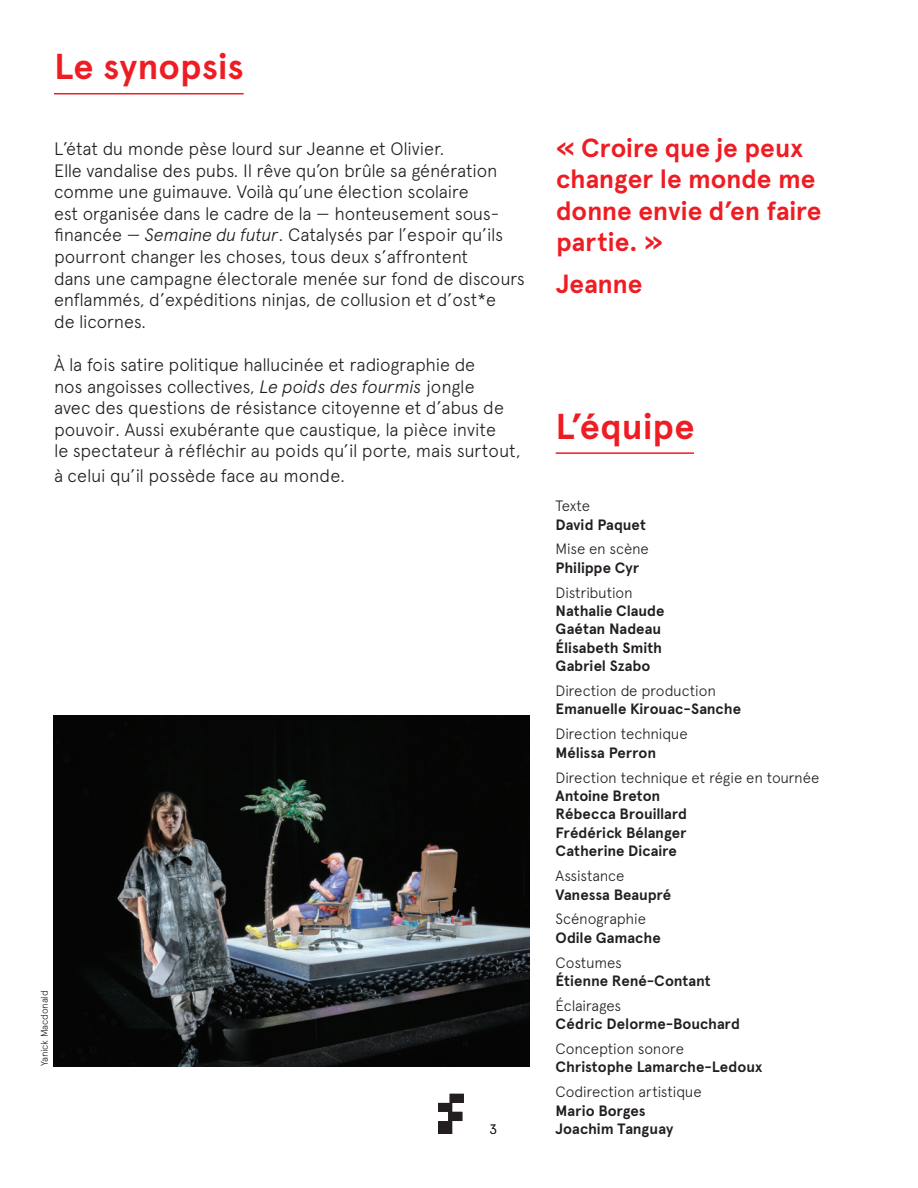
<style>
.page{position:relative;width:918px;height:1188px;background:#fff}
.page>*{position:absolute;margin:0;border:0;box-sizing:border-box;transform-origin:0 0}
.t1{font:700 36px "Apercu";color:#ee1d23}
.t2{font:700 26.25px/31.5px "Apercu";letter-spacing:-.005em;color:#ee1d23}
.t3{font:300 18px/21.6px "Apercu";letter-spacing:-.01em;color:#231f20}
.t4{font:700 15px/18.3px "Apercu";letter-spacing:-.005em;color:#231f20}
.t5{font:300 15px "Apercu";letter-spacing:-.015em;color:#231f20}
.t6{font:300 13.5px "Apercu";color:#231f20}
.t7{font:300 9.75px "Apercu";letter-spacing:-.015em;color:#231f20}
.s1{font-style:italic}
</style>
<div class="page">
<hr style="left:54px;top:93px;width:190px;height:1px;background:#ee1d23">
<hr style="left:556px;top:452px;width:138px;height:2px;background:#ee1d23">
<img style="left:54px;top:715px;width:475px;height:352px">
<svg style="left:438px;top:1094px;width:26px;height:40px"></svg>
<h1 class="t1" style="left:54px;top:45px;width:192px">Le synopsis</h1>
<p class="t3" style="left:54px;top:138px;width:473px">L’état du monde pèse lourd sur Jeanne et Olivier.<br>Elle vandalise des pubs. Il rêve qu’on brûle sa génération comme une guimauve. Voilà qu’une élection scolaire<br>est organisée dans le cadre de la — honteusement sous&shy;financée — <span class="s1">Semaine du futur</span>. Catalysés par l’espoir qu’ils pourront changer les choses, tous deux s’affrontent<br>dans une campagne électorale menée sur fond de discours enflammés, d’expéditions ninjas, de collusion et d’ost*e<br>de licornes.</p>
<p class="t3" style="left:54px;top:354px;width:468px">À la fois satire politique hallucinée et radiographie de<br>nos angoisses collectives, <span class="s1">Le poids des fourmis</span> jongle<br>avec des questions de résistance citoyenne et d’abus de pouvoir. Aussi exubérante que caustique, la pièce invite<br>le spectateur à réfléchir au poids qu’il porte, mais surtout,</p>
<p class="t3" style="left:54px;top:465px;width:293px">à celui qu’il possède face au monde.</p>
<p class="t7" style="left:38px;top:1066px;width:77px;rotate:-90deg">Yanick Macdonald</p>
<h2 class="t2" style="left:556px;top:132px;width:267px">« Croire que je peux changer le monde me donne envie d’en faire partie. »</h2>
<h2 class="t2" style="left:556px;top:268px;width:88px">Jeanne</h2>
<h1 class="t1" style="left:556px;top:405px;width:140px">L’équipe</h1>
<p class="t5" style="left:556px;top:497px;width:36px">Texte</p>
<p class="t4" style="left:556px;top:515px;width:92px">David Paquet</p>
<p class="t5" style="left:556px;top:540px;width:95px">Mise en scène</p>
<p class="t4" style="left:556px;top:559px;width:85px">Philippe Cyr</p>
<p class="t5" style="left:556px;top:584px;width:79px">Distribution</p>
<p class="t4" style="left:556px;top:602px;width:110px">Nathalie Claude<br>Gaétan Nadeau<br>Élisabeth Smith<br>Gabriel Szabo</p>
<p class="t5" style="left:556px;top:682px;width:162px">Direction de production</p>
<p class="t4" style="left:556px;top:700px;width:187px">Emanuelle Kirouac-Sanche</p>
<p class="t5" style="left:556px;top:725px;width:134px">Direction technique</p>
<p class="t4" style="left:556px;top:743px;width:102px">Mélissa Perron</p>
<p class="t5" style="left:556px;top:768px;width:265px">Direction technique et régie en tournée</p>
<p class="t4" style="left:556px;top:787px;width:133px">Antoine Breton<br>Rébecca Brouillard<br>Frédérick Bélanger<br>Catherine Dicaire</p>
<p class="t5" style="left:556px;top:867px;width:70px">Assistance</p>
<p class="t4" style="left:556px;top:885px;width:117px">Vanessa Beaupré</p>
<p class="t5" style="left:556px;top:910px;width:92px">Scénographie</p>
<p class="t4" style="left:556px;top:928px;width:107px">Odile Gamache</p>
<p class="t5" style="left:556px;top:953px;width:68px">Costumes</p>
<p class="t4" style="left:556px;top:972px;width:157px">Étienne René-Contant</p>
<p class="t5" style="left:556px;top:997px;width:67px">Éclairages</p>
<p class="t4" style="left:556px;top:1015px;width:186px">Cédric Delorme-Bouchard</p>
<p class="t5" style="left:556px;top:1040px;width:130px">Conception sonore</p>
<p class="t4" style="left:556px;top:1058px;width:208px">Christophe Lamarche-Ledoux</p>
<p class="t5" style="left:556px;top:1083px;width:148px">Codirection artistique</p>
<p class="t4" style="left:556px;top:1101px;width:92px">Mario Borges</p>
<p class="t6" style="left:489px;top:1121px;width:9px">3</p>
<p class="t4" style="left:556px;top:1120px;width:119px">Joachim Tanguay</p>
</div>
